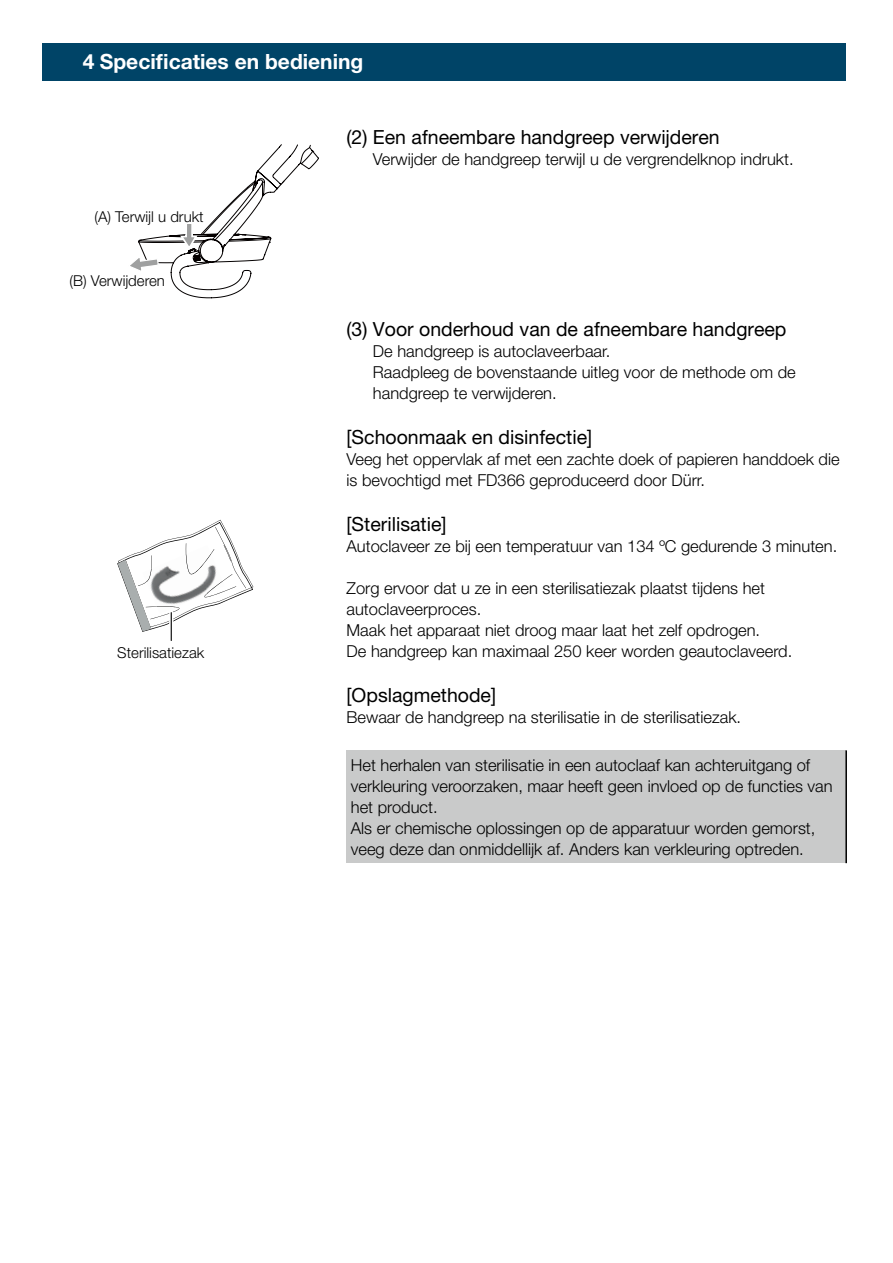
<style>
.page{position:relative;width:893px;height:1263px;background:#fff}
.page>*{position:absolute;margin:0;border:0;box-sizing:border-box;transform-origin:0 0}
.t1{font:700 21px "Helvetica Neue LT Pro";color:#fff}
.t2{font:19.5px "Helvetica Neue LT Pro";color:#000}
.t3{font:300 16.5px/21px "Helvetica Neue LT Pro";color:#000}
.t4{font:300 15px "Helvetica Neue LT Pro";color:#000}
</style>
<div class="page">
<div style="left:43px;top:43px;width:803px;height:38px;background:#004467"></div>
<div style="left:347px;top:750px;width:499px;height:113px;background:#c9caca"></div>
<hr style="left:845px;top:750px;width:2px;height:113px;background:#000">
<svg style="left:130px;top:144px;width:189px;height:154px"></svg>
<svg style="left:117px;top:520px;width:136px;height:121px"></svg>
<p class="t1" style="left:83px;top:48px;width:282px">4 Specificaties en bediening</p>
<p class="t4" style="left:94px;top:208px;width:111px">(A) Terwijl u drukt</p>
<p class="t4" style="left:70px;top:271px;width:97px">(B) Verwijderen</p>
<p class="t4" style="left:117px;top:644px;width:88px">Sterilisatiezak</p>
<p class="t2" style="left:347px;top:126px;width:375px">(2) Een afneembare handgreep verwijderen</p>
<p class="t3" style="left:373px;top:149px;width:422px">Verwijder de handgreep terwijl u de vergrendelknop indrukt.</p>
<p class="t2" style="left:347px;top:318px;width:441px">(3) Voor onderhoud van de afneembare handgreep</p>
<p class="t3" style="left:373px;top:341px;width:424px">De handgreep is autoclaveerbaar.<br>Raadpleeg de bovenstaande uitleg voor de methode om de handgreep te verwijderen.</p>
<p class="t2" style="left:347px;top:426px;width:247px">[Schoonmaak en disinfectie]</p>
<p class="t3" style="left:347px;top:449px;width:495px">Veeg het oppervlak af met een zachte doek of papieren handdoek die is bevochtigd met FD366 geproduceerd door Dürr.</p>
<p class="t2" style="left:347px;top:513px;width:101px">[Sterilisatie]</p>
<p class="t3" style="left:347px;top:536px;width:492px">Autoclaveer ze bij een temperatuur van 134 ºC gedurende 3 minuten.</p>
<p class="t3" style="left:347px;top:578px;width:447px">Zorg ervoor dat u ze in een sterilisatiezak plaatst tijdens het autoclaveerproces.<br>Maak het apparaat niet droog maar laat het zelf opdrogen.<br>De handgreep kan maximaal 250 keer worden geautoclaveerd.</p>
<p class="t2" style="left:347px;top:684px;width:151px">[Opslagmethode]</p>
<p class="t3" style="left:347px;top:707px;width:396px">Bewaar de handgreep na sterilisatie in de sterilisatiezak.</p>
<p class="t3" style="left:351px;top:754px;width:483px">Het herhalen van sterilisatie in een autoclaaf kan achteruitgang of verkleuring veroorzaken, maar heeft geen invloed op de functies van het product.<br>Als er chemische oplossingen op de apparatuur worden gemorst, veeg deze dan onmiddellijk af. Anders kan verkleuring optreden.</p>
</div>
